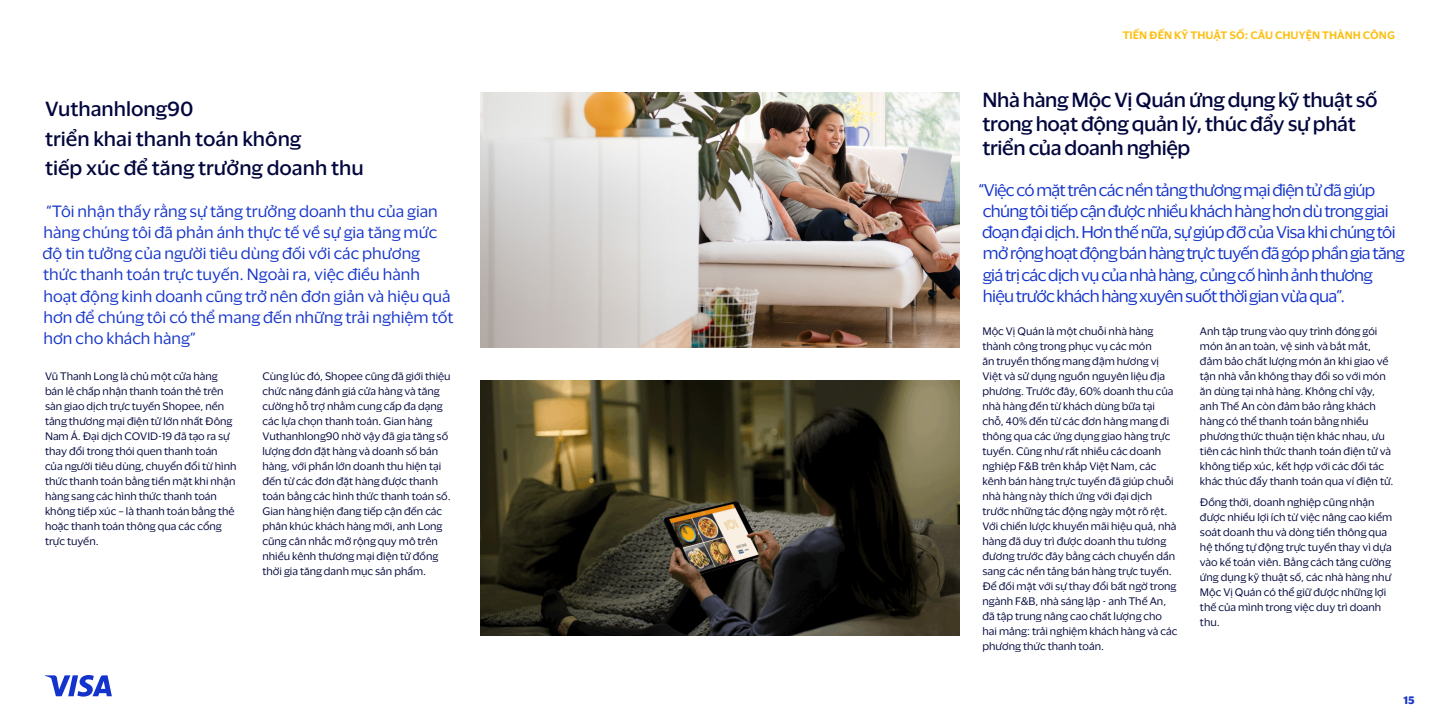
<style>
.page{position:relative;width:1440px;height:720px;background:#fff}
.page>*{position:absolute;margin:0;border:0;box-sizing:border-box;transform-origin:0 0}
.t1{font:500 18.75px/23.8px "Visa Dialect";letter-spacing:-.02em;color:#02063d}
.t2{font:500 18.75px "Visa Dialect";color:#02063d}
.t3{font:15.62px/21.2px "Visa Dialect";letter-spacing:-.045em;color:#1434cb}
.t4{font:15px/21.2px "Visa Dialect";color:#1434cb}
.t5{font:10px/15px "Visa Dialect";color:#02063d}
.t6{font:600 10px "Visa Dialect";color:#fcc015}
.t7{font:700 10px "Visa Dialect";color:#1434cb}
</style>
<div class="page">
<svg style="left:45px;top:675px;width:67px;height:22px"></svg>
<img style="left:480px;top:380px;width:480px;height:256px">
<img style="left:480px;top:92px;width:480px;height:256px">
<p class="t2" style="left:45px;top:95px;width:150px">Vuthanhlong90</p>
<p class="t2" style="left:45px;top:124px;width:258px">triển khai thanh toán không</p>
<p class="t2" style="left:45px;top:154px;width:320px">tiếp xúc để tăng trưởng doanh thu</p>
<p class="t4" style="left:43px;top:199px;width:412px">“Tôi nhận thấy rằng sự tăng trưởng doanh thu của gian hàng chúng tôi đã phản ánh thực tế về sự gia tăng mức độ tin tưởng của người tiêu dùng đối với các phương thức thanh toán trực tuyến. Ngoài ra, việc điều hành hoạt động kinh doanh cũng trở nên đơn giản và hiệu quả hơn để chúng tôi có thể mang đến những trải nghiệm tốt hơn cho khách hàng”</p>
<p class="t5" style="left:45px;top:368px;width:193px">Vũ Thanh Long là chủ một cửa hàng bán lẻ chấp nhận thanh toán thẻ trên sàn giao dịch trực tuyến Shopee, nền tảng thương mại điện tử lớn nhất Đông<br>Nam Á. Đại dịch COVID-19 đã tạo ra sự thay đổi trong thói quen thanh toán của người tiêu dùng, chuyển đổi từ hình thức thanh toán bằng tiền mặt khi nhận hàng sang các hình thức thanh toán không tiếp xúc – là thanh toán bằng thẻ hoặc thanh toán thông qua các cổng trực tuyến.</p>
<p class="t5" style="left:262px;top:368px;width:190px">Cùng lúc đó, Shopee cũng đã giới thiệu chức năng đánh giá cửa hàng và tăng cường hỗ trợ nhằm cung cấp đa dạng các lựa chọn thanh toán. Gian hàng Vuthanhlong90 nhờ vậy đã gia tăng số lượng đơn đặt hàng và doanh số bán hàng, với phần lớn doanh thu hiện tại đến từ các đơn đặt hàng được thanh toán bằng các hình thức thanh toán số.<br>Gian hàng hiện đang tiếp cận đến các phân khúc khách hàng mới, anh Long cũng cân nhắc mở rộng quy mô trên nhiều kênh thương mại điện tử đồng thời gia tăng danh mục sản phẩm.</p>
<p class="t6" style="left:1123px;top:28px;width:274px">TIẾN ĐẾN KỸ THUẬT SỐ: CÂU CHUYỆN THÀNH CÔNG</p>
<p class="t1" style="left:982px;top:87px;width:397px">Nhà hàng Mộc Vị Quán ứng dụng kỹ thuật số trong hoạt động quản lý, thúc đẩy sự phát triển của doanh nghiệp</p>
<p class="t3" style="left:979px;top:178px;width:428px">“Việc có mặt trên các nền tảng thương mại điện tử đã giúp chúng tôi tiếp cận được nhiều khách hàng hơn dù trong giai đoạn đại dịch. Hơn thế nữa, sự giúp đỡ của Visa khi chúng tôi mở rộng hoạt động bán hàng trực tuyến đã góp phần gia tăng giá trị các dịch vụ của nhà hàng, củng cố hình ảnh thương<br>hiệu trước khách hàng xuyên suốt thời gian vừa qua”.</p>
<p class="t5" style="left:982px;top:323px;width:196px">Mộc Vị Quán là một chuỗi nhà hàng thành công trong phục vụ các món<br>ăn truyền thống mang đậm hương vị Việt và sử dụng nguồn nguyên liệu địa phương. Trước đây, 60% doanh thu của nhà hàng đến từ khách dùng bữa tại chỗ, 40% đến từ các đơn hàng mang đi thông qua các ứng dụng giao hàng trực tuyến. Cũng như rất nhiều các doanh nghiệp F&amp;B trên khắp Việt Nam, các kênh bán hàng trực tuyến đã giúp chuỗi nhà hàng này thích ứng với đại dịch trước những tác động ngày một rõ rệt.<br>Với chiến lược khuyến mãi hiệu quả, nhà hàng đã duy trì được doanh thu tương đương trước đây bằng cách chuyển dần sang các nền tảng bán hàng trực tuyến.<br>Để đối mặt với sự thay đổi bất ngờ trong ngành F&amp;B, nhà sáng lập - anh Thế An, đã tập trung nâng cao chất lượng cho hai mảng: trải nghiệm khách hàng và các phương thức thanh toán.</p>
<p class="t5" style="left:1200px;top:323px;width:195px">Anh tập trung vào quy trình đóng gói món ăn an toàn, vệ sinh và bắt mắt, đảm bảo chất lượng món ăn khi giao về tận nhà vẫn không thay đổi so với món ăn dùng tại nhà hàng. Không chỉ vậy, anh Thế An còn đảm bảo rằng khách hàng có thể thanh toán bằng nhiều phương thức thuận tiện khác nhau, ưu tiên các hình thức thanh toán điện tử và không tiếp xúc, kết hợp với các đối tác khác thúc đẩy thanh toán qua ví điện tử.</p>
<p class="t5" style="left:1200px;top:494px;width:194px">Đồng thời, doanh nghiệp cũng nhận được nhiều lợi ích từ việc nâng cao kiểm soát doanh thu và dòng tiền thông qua hệ thống tự động trực tuyến thay vì dựa vào kế toán viên. Bằng cách tăng cường ứng dụng kỹ thuật số, các nhà hàng như<br>Mộc Vị Quán có thể giữ được những lợi thế của mình trong việc duy trì doanh thu.</p>
<p class="t7" style="left:1404px;top:692px;width:13px">15</p>
</div>
